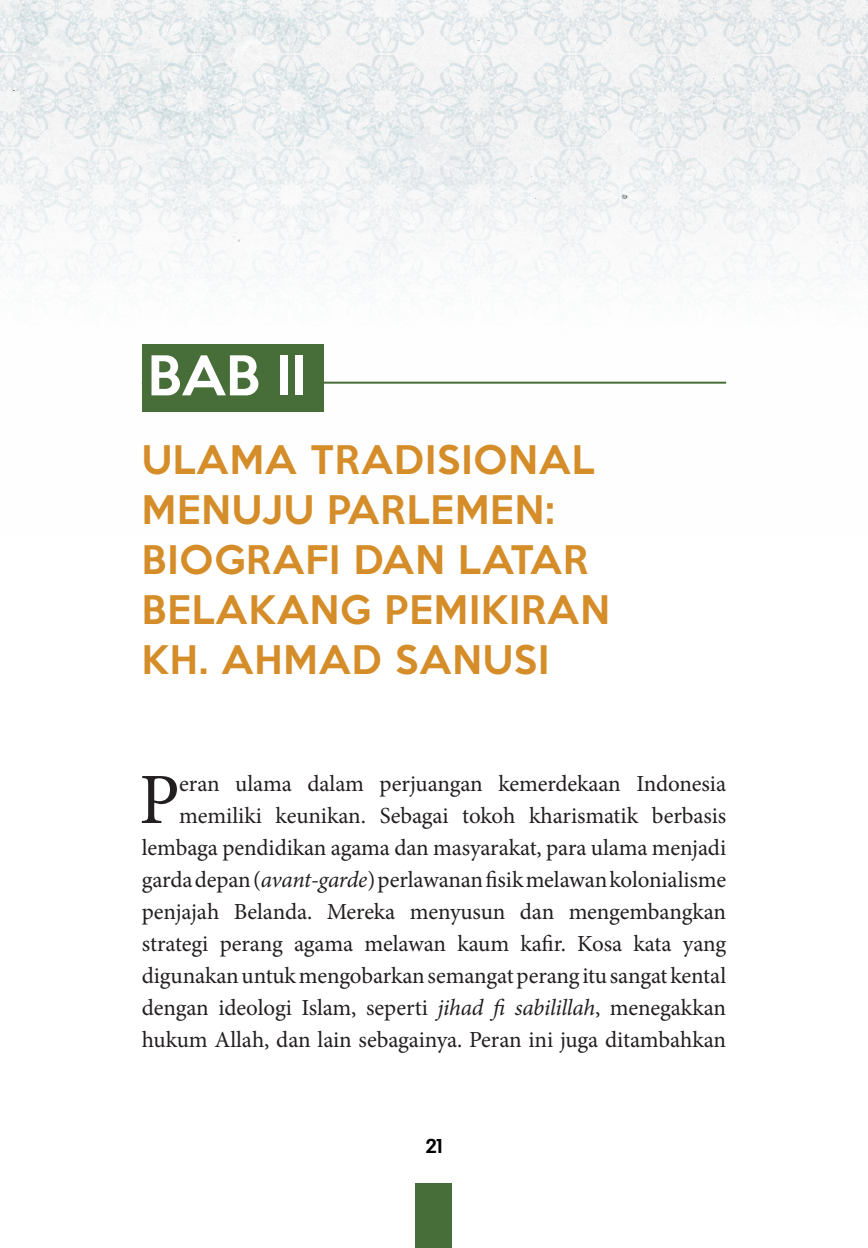
<style>
.page{position:relative;width:868px;height:1248px;background:#fff}
.page>*{position:absolute;margin:0;border:0;box-sizing:border-box;transform-origin:0 0}
.isi_0_upercase{font:72.2px "Minion Pro";color:#231f20}
.BAGIAN{font:500 50px "Keep Calm";color:#fff}
.NAMA_BAB{font:500 36px/50px "Keep Calm";letter-spacing:.03em;color:#d48d28}
.isi_0_upercase-2{font:23px/32px "Minion Pro";letter-spacing:-.005em;color:#231f20;text-align:right}
.t1{font:700 20px "Antartida";color:#000}
.s1{font-style:italic}
</style>
<div class="page">
<img style="left:0;top:0;width:867px;height:412px">
<div style="left:142px;top:344px;width:181px;height:67px;background:#476d38"></div>
<hr style="left:142px;top:381px;width:584px;height:2px;background:#476d38">
<div style="left:416px;top:1182px;width:36px;height:65px;background:#476d38"></div>
<p class="BAGIAN" style="left:147px;top:332px;width:160px">BAB II</p>
<p class="NAMA_BAB" style="left:142px;top:431px;width:469px">ULAMA TRADISIONAL<br>MENUJU PARLEMEN:<br>BIOGRAFI DAN LATAR<br>BELAKANG PEMIKIRAN<br>KH. AHMAD SANUSI</p>
<p class="isi_0_upercase-2" style="left:142px;top:767px;width:585px">eran ulama dalam perjuangan kemerdekaan Indonesia memiliki keunikan. Sebagai tokoh kharismatik berbasis lembaga pendidikan agama dan masyarakat, para ulama menjadi garda depan (<span class="s1">avant-garde</span>) perlawanan fisik melawan kolonialisme penjajah Belanda. Mereka menyusun dan mengembangkan strategi perang agama melawan kaum kafir. Kosa kata yang digunakan untuk mengobarkan semangat perang itu sangat kental dengan ideologi Islam, seperti <span class="s1">jihad fi sabilillah</span>, menegakkan hukum Allah, dan lain sebagainya. Peran ini juga ditambahkan</p>
<p class="isi_0_upercase" style="left:139px;top:751px;width:42px">P</p>
<p class="t1" style="left:425px;top:1134px;width:18px">21</p>
</div>
